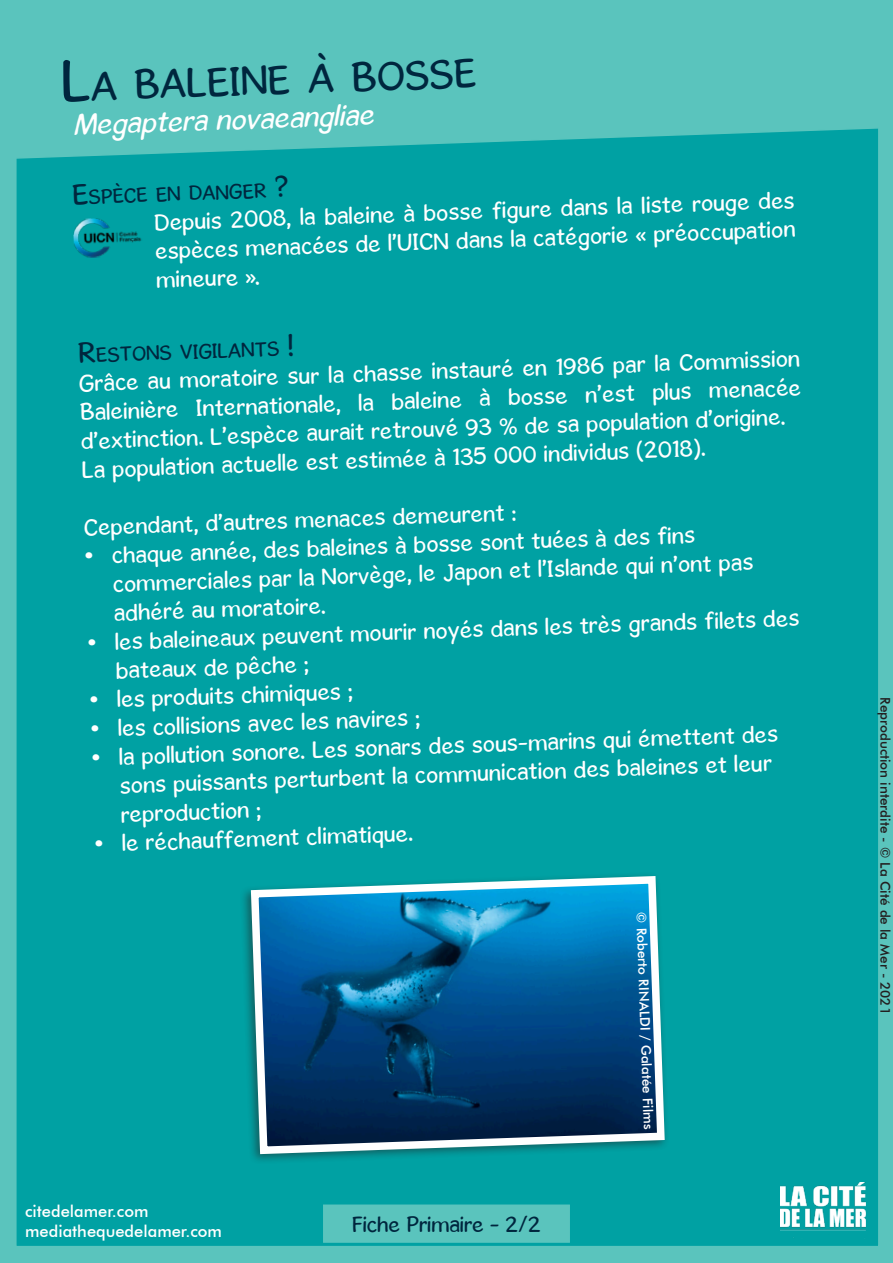
<style>
.page{position:relative;width:893px;height:1263px;background:#fff}
.page>*{position:absolute;margin:0;border:0;box-sizing:border-box;transform-origin:0 0}
.t1{font:42px "Gosmick Sans";color:#00263e}
.t2{font:italic 30px "Gosmick Sans";color:#fff}
.t3{font:24px/28.8px "Gosmick Sans";color:#fff}
.t4{font:22.5px "Gosmick Sans";color:#00263e}
.t5{font:21px "Gosmick Sans";color:#00263e}
.t6{font:500 16.5px "Futura BT";color:#fff}
.t7{font:500 13.5px "Futura BT";color:#231f20}
.t8{font:500 13.5px "Futura BT";color:#fff}
.s1{font-size:60px}
.s2{font-size:30px}
</style>
<div class="page">
<div style="left:0;top:161px;width:893px;height:1102px;background:#00a1a3"></div>
<svg style="left:0;top:0;width:893px;height:161px;background:#50c0ba"></svg>
<img style="left:780px;top:1182px;width:85px;height:56px">
<img style="left:73px;top:217px;width:70px;height:41px">
<div style="left:240px;top:871px;width:429px;height:294px;background:#00a1a3"></div>
<svg style="left:247px;top:875px;width:419px;height:283px;background:#176592"></svg>
<div style="left:323px;top:1204px;width:247px;height:39px;background:#5ac4bd;border:2px solid #5ac4bd"></div>
<p class="t1" style="left:60px;top:61px;width:417px;rotate:-2deg"><span class="s1">L</span>a baleine à bosse</p>
<p class="t2" style="left:73px;top:106px;width:302px;rotate:-2deg">Megaptera novaeangliae</p>
<p class="t5" style="left:72px;top:184px;width:218px;rotate:-2deg"><span class="s2">E</span>spèce en danger <span class="s2">?</span></p>
<p class="t3" style="left:154px;top:208px;width:642px;text-align:justify;rotate:-2deg">Depuis 2008, la baleine à bosse figure dans la liste rouge des espèces menacées de l’UICN dans la catégorie « préoccupation mineure ».</p>
<p class="t5" style="left:77px;top:343px;width:217px;rotate:-2deg"><span class="s2">R</span>estons vigilants <span class="s2">!</span></p>
<p class="t3" style="left:78px;top:369px;width:723px;text-align:justify;rotate:-2deg">Grâce au moratoire sur la chasse instauré en 1986 par la Commission Baleinière Internationale, la baleine à bosse n’est plus menacée d’extinction. L’espèce aurait retrouvé 93 % de sa population d’origine.</p>
<p class="t3" style="left:81px;top:455px;width:626px;rotate:-2deg">La population actuelle est estimée à 135 000 individus (2018).</p>
<p class="t3" style="left:83px;top:513px;width:434px;rotate:-2deg">Cependant, d’autres menaces demeurent :</p>
<p class="t3" style="left:111px;top:541px;width:642px;text-indent:-27px;rotate:-2deg">• chaque année, des baleines à bosse sont tuées à des fins commerciales par la Norvège, le Japon et l’Islande qui n’ont pas adhéré au moratoire.</p>
<p class="t3" style="left:114px;top:627px;width:686px;text-indent:-27px;rotate:-2deg">• les baleineaux peuvent mourir noyés dans les très grands filets des bateaux de pêche ;</p>
<p class="t3" style="left:89px;top:686px;width:265px;rotate:-2deg">• les produits chimiques ;</p>
<p class="t3" style="left:90px;top:714px;width:331px;rotate:-2deg">• les collisions avec les navires ;</p>
<p class="t3" style="left:118px;top:742px;width:661px;text-indent:-27px;rotate:-2deg">• la pollution sonore. Les sonars des sous-marins qui émettent des sons puissants perturbent la communication des baleines et leur reproduction ;</p>
<p class="t3" style="left:94px;top:829px;width:320px;rotate:-2deg">• le réchauffement climatique.</p>
<p class="t6" style="left:25px;top:1201px;width:125px">citedelamer.com</p>
<p class="t6" style="left:25px;top:1221px;width:198px">mediathequedelamer.com</p>
<p class="t4" style="left:352px;top:1211px;width:190px">Fiche Primaire - 2/2</p>
<p class="t8" style="left:649px;top:912px;width:219px;rotate:88deg">© Roberto RINALDI / Galatée Films</p>
<p class="t7" style="left:894px;top:697px;width:319px;rotate:90deg">Reproduction interdite - © La Cité de la Mer - 2021</p>
</div>
